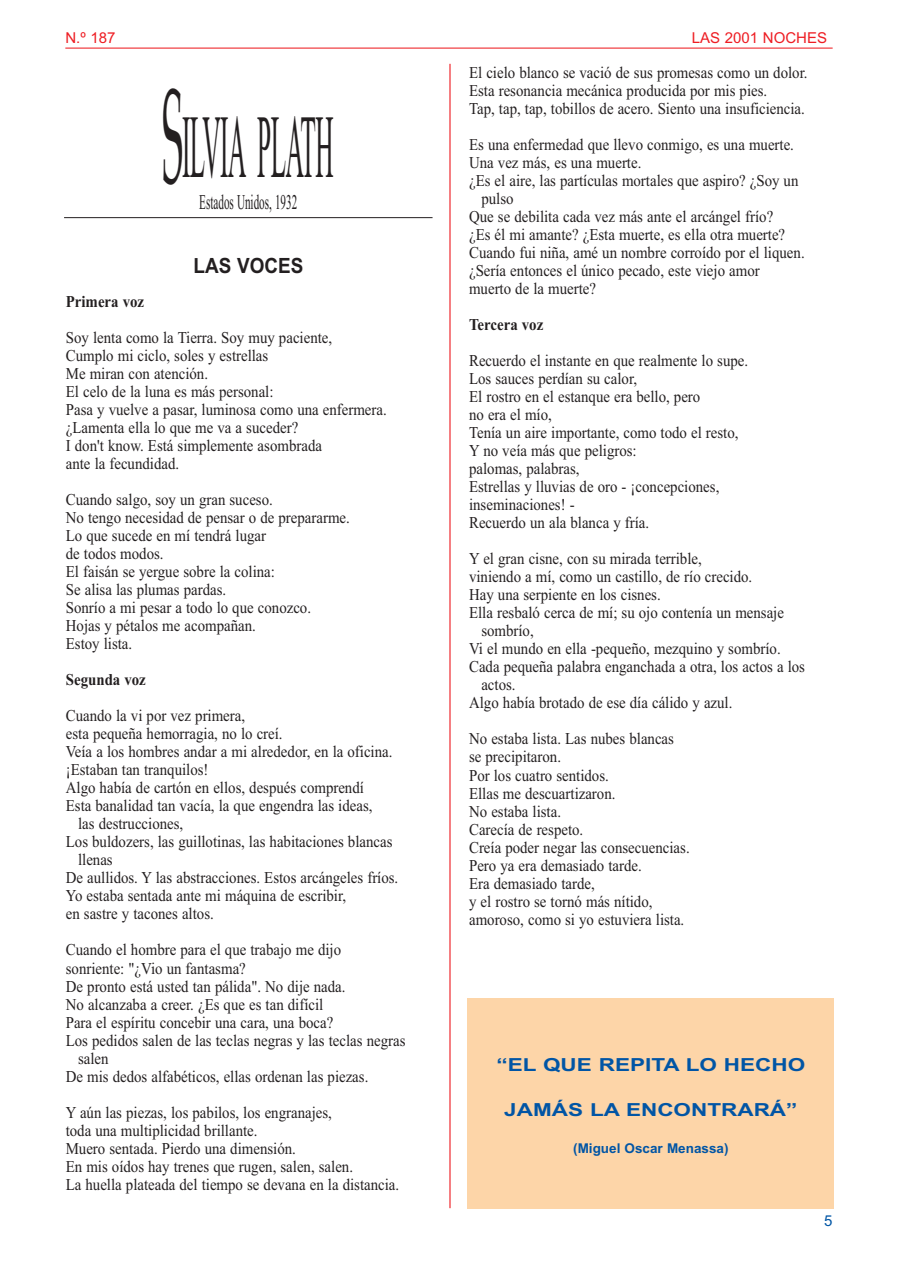
<style>
.page{position:relative;width:898px;height:1272px;background:#fff}
.page>*{position:absolute;margin:0;border:0;box-sizing:border-box;transform-origin:0 0}
.t1{font:90px "Times New Roman";letter-spacing:-.02em;color:#231f20;scale:.28 1}
.t2{font:21px "Times New Roman";color:#231f20;scale:.53 1}
.t3{font:700 21px "Arial";color:#231f20;scale:.9 1}
.t4{font:700 18px "Arial";color:#0155a5;scale:1.25 1}
.t5{font:16.5px/18px "Times New Roman";color:#231f20;scale:.9 1}
.t6{font:700 16.5px "Times New Roman";color:#231f20;scale:.9 1}
.t7{font:15px "Arial";color:#ee1d23}
.t8{font:15px "Arial";color:#0155a5}
.t9{font:700 13.5px "Arial";color:#0155a5}
.s1{font-family:"Book Antiqua";font-size:135px}
</style>
<div class="page">
<hr style="left:65px;top:48px;width:767px;height:1px;background:#ee1d23">
<hr style="left:449px;top:64px;width:1px;height:1144px;background:#ee1d23">
<hr style="left:64px;top:217px;width:368px;height:1px;background:#231f20">
<div style="left:467px;top:997px;width:366px;height:211px;background:#fdd5a8"></div>
<p class="t7" style="left:65px;top:29px;width:52px">N.º 187</p>
<p class="t7" style="left:691px;top:29px;width:137px">LAS 2001 NOCHES</p>
<h1 class="t1" style="left:163px;top:93px;width:611px"><span class="s1">S</span>ILVIA PLATH</h1>
<p class="t2" style="left:199px;top:189px;width:186px">Estados Unidos, 1932</p>
<p class="t3" style="left:193px;top:254px;width:123px">LAS VOCES</p>
<p class="t6" style="left:66px;top:292px;width:88px">Primera voz</p>
<p class="t5" style="left:66px;top:328px;width:358px">Soy lenta como la Tierra. Soy muy paciente,<br>Cumplo mi ciclo, soles y estrellas<br>Me miran con atención.<br>El celo de la luna es más personal:<br>Pasa y vuelve a pasar, luminosa como una enfermera. ¿Lamenta ella lo que me va a suceder?<br>I don't know. Está simplemente asombrada<br>ante la fecundidad.</p>
<p class="t5" style="left:66px;top:490px;width:317px">Cuando salgo, soy un gran suceso.<br>No tengo necesidad de pensar o de prepararme.<br>Lo que sucede en mí tendrá lugar<br>de todos modos.<br>El faisán se yergue sobre la colina:<br>Se alisa las plumas pardas.<br>Sonrío a mi pesar a todo lo que conozco.<br>Hojas y pétalos me acompañan.<br>Estoy lista.</p>
<p class="t6" style="left:66px;top:670px;width:90px">Segunda voz</p>
<p class="t5" style="left:66px;top:706px;width:201px">Cuando la vi por vez primera,</p>
<p class="t5" style="left:66px;top:724px;width:242px">esta pequeña hemorragia, no lo creí.</p>
<p class="t5" style="left:66px;top:742px;width:364px">Veía a los hombres andar a mi alrededor, en la oficina.</p>
<p class="t5" style="left:66px;top:760px;width:160px">¡Estaban tan tranquilos!</p>
<p class="t5" style="left:66px;top:778px;width:332px">Algo había de cartón en ellos, después comprendí</p>
<p class="t5" style="left:66px;top:796px;width:342px">Esta banalidad tan vacía, la que engendra las ideas,</p>
<p class="t5" style="left:78px;top:814px;width:118px">las destrucciones,</p>
<p class="t5" style="left:66px;top:832px;width:364px">Los buldozers, las guillotinas, las habitaciones blancas</p>
<p class="t5" style="left:78px;top:850px;width:40px">llenas</p>
<p class="t5" style="left:66px;top:868px;width:371px">De aullidos. Y las abstracciones. Estos arcángeles fríos.</p>
<p class="t5" style="left:66px;top:886px;width:313px">Yo estaba sentada ante mi máquina de escribir,</p>
<p class="t5" style="left:66px;top:904px;width:166px">en sastre y tacones altos.</p>
<p class="t5" style="left:66px;top:940px;width:307px">Cuando el hombre para el que trabajo me dijo</p>
<p class="t5" style="left:66px;top:958px;width:201px">sonriente: "¿Vio un fantasma?</p>
<p class="t5" style="left:66px;top:976px;width:312px">De pronto está usted tan pálida". No dije nada.</p>
<p class="t5" style="left:66px;top:994px;width:287px">No alcanzaba a creer. ¿Es que es tan difícil</p>
<p class="t5" style="left:66px;top:1012px;width:298px">Para el espíritu concebir una cara, una boca?</p>
<p class="t5" style="left:66px;top:1030px;width:379px">Los pedidos salen de las teclas negras y las teclas negras</p>
<p class="t5" style="left:78px;top:1048px;width:35px">salen</p>
<p class="t5" style="left:66px;top:1066px;width:337px">De mis dedos alfabéticos, ellas ordenan las piezas.</p>
<p class="t5" style="left:66px;top:1102px;width:372px">Y aún las piezas, los pabilos, los engranajes,<br>toda una multiplicidad brillante.<br>Muero sentada. Pierdo una dimensión.<br>En mis oídos hay trenes que rugen, salen, salen.<br>La huella plateada del tiempo se devana en la distancia.</p>
<p class="t5" style="left:469px;top:63px;width:377px">El cielo blanco se vació de sus promesas como un dolor.<br>Esta resonancia mecánica producida por mis pies.<br>Tap, tap, tap, tobillos de acero. Siento una insuficiencia.</p>
<p class="t5" style="left:469px;top:135px;width:362px">Es una enfermedad que llevo conmigo, es una muerte.</p>
<p class="t5" style="left:469px;top:153px;width:193px">Una vez más, es una muerte.</p>
<p class="t5" style="left:469px;top:171px;width:367px">¿Es el aire, las partículas mortales que aspiro? ¿Soy un</p>
<p class="t5" style="left:481px;top:189px;width:37px">pulso</p>
<p class="t5" style="left:469px;top:207px;width:339px">Que se debilita cada vez más ante el arcángel frío?</p>
<p class="t5" style="left:469px;top:225px;width:352px">¿Es él mi amante? ¿Esta muerte, es ella otra muerte?</p>
<p class="t5" style="left:469px;top:243px;width:374px">Cuando fui niña, amé un nombre corroído por el liquen.</p>
<p class="t5" style="left:469px;top:261px;width:324px">¿Sería entonces el único pecado, este viejo amor</p>
<p class="t5" style="left:469px;top:279px;width:142px">muerto de la muerte?</p>
<p class="t6" style="left:469px;top:315px;width:84px">Tercera voz</p>
<p class="t5" style="left:469px;top:351px;width:311px">Recuerdo el instante en que realmente lo supe.<br>Los sauces perdían su calor,<br>El rostro en el estanque era bello, pero<br>no era el mío,<br>Tenía un aire importante, como todo el resto,<br>Y no veía más que peligros:<br>palomas, palabras,<br>Estrellas y lluvias de oro - ¡concepciones, inseminaciones! -<br>Recuerdo un ala blanca y fría.</p>
<p class="t5" style="left:469px;top:549px;width:260px">Y el gran cisne, con su mirada terrible,</p>
<p class="t5" style="left:469px;top:567px;width:316px">viniendo a mí, como un castillo, de río crecido.</p>
<p class="t5" style="left:469px;top:585px;width:214px">Hay una serpiente en los cisnes.</p>
<p class="t5" style="left:469px;top:603px;width:351px">Ella resbaló cerca de mí; su ojo contenía un mensaje</p>
<p class="t5" style="left:481px;top:621px;width:60px">sombrío,</p>
<p class="t5" style="left:469px;top:639px;width:347px">Vi el mundo en ella -pequeño, mezquino y sombrío.</p>
<p class="t5" style="left:469px;top:657px;width:374px">Cada pequeña palabra enganchada a otra, los actos a los</p>
<p class="t5" style="left:481px;top:675px;width:40px">actos.</p>
<p class="t5" style="left:469px;top:693px;width:294px">Algo había brotado de ese día cálido y azul.</p>
<p class="t5" style="left:469px;top:729px;width:246px">No estaba lista. Las nubes blancas se precipitaron.<br>Por los cuatro sentidos.<br>Ellas me descuartizaron.<br>No estaba lista.<br>Carecía de respeto.<br>Creía poder negar las consecuencias.<br>Pero ya era demasiado tarde.<br>Era demasiado tarde,<br>y el rostro se tornó más nítido, amoroso, como si yo estuviera lista.</p>
<p class="t4" style="left:496px;top:1053px;width:248px">“EL QUE REPITA LO HECHO</p>
<p class="t4" style="left:504px;top:1098px;width:236px">JAMÁS LA ENCONTRARÁ”</p>
<p class="t9" style="left:573px;top:1140px;width:157px">(Miguel Oscar Menassa)</p>
<p class="t8" style="left:824px;top:1212px;width:10px">5</p>
</div>
